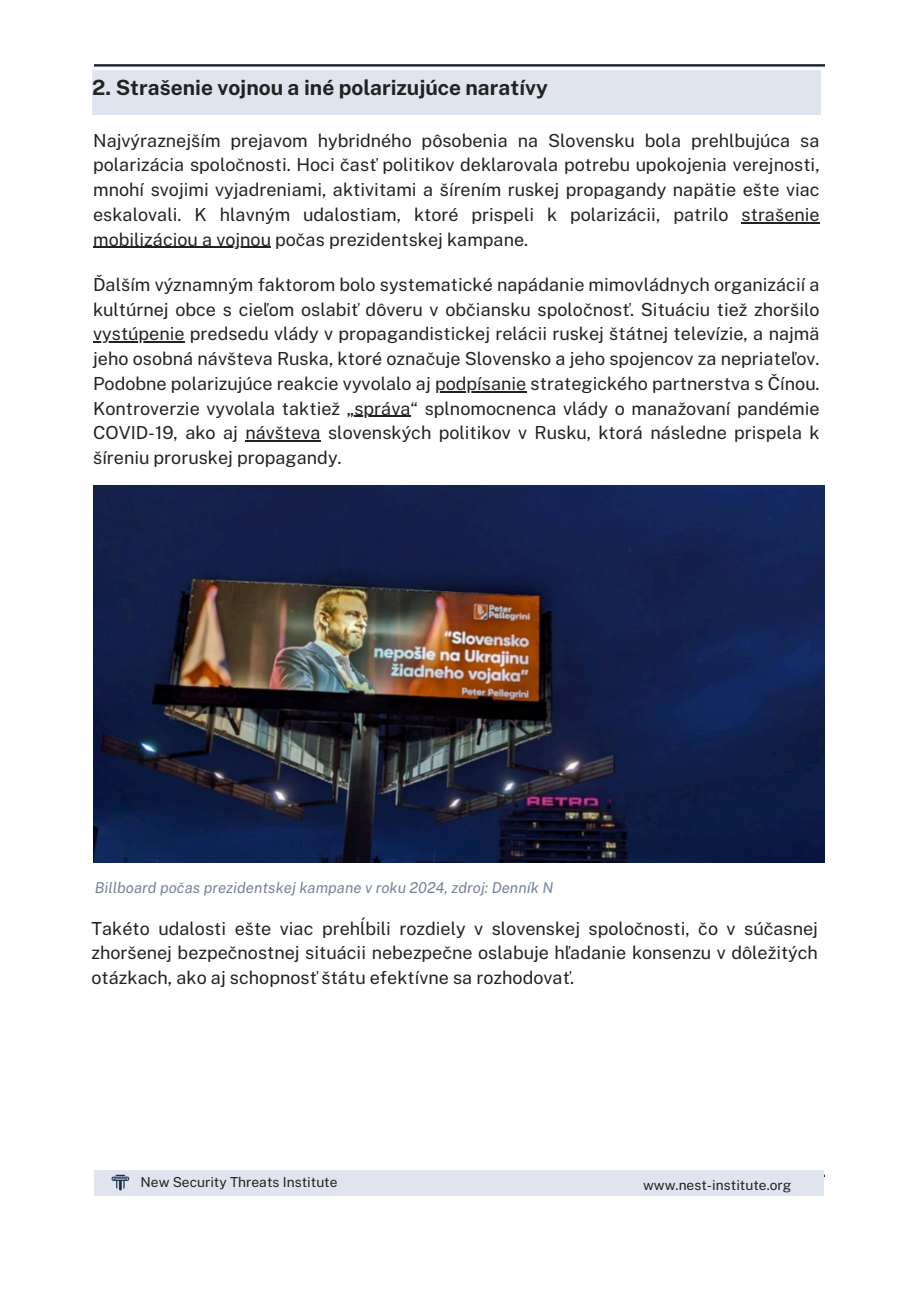
<style>
.page{position:relative;width:915px;height:1289px;background:#fff}
.page>*{position:absolute;margin:0;border:0;box-sizing:border-box;transform-origin:0 0}
.t1{font:700 21px "Public Sans";color:#222}
.t2{font:18px/24.8px "Public Sans";color:#222;text-align:justify}
.t3{font:italic 15px "Public Sans";color:#758399}
.t4{font:13.8px "Public Sans";color:#222}
</style>
<div class="page">
<img style="left:95px;top:65px;width:729px;height:1111px">
<div style="left:94px;top:1170px;width:729px;height:25px;background:#dfe4ee"></div>
<img style="left:111px;top:1174px;width:18px;height:15px">
<div style="left:92px;top:70px;width:728px;height:44px;background:#dfe4ee"></div>
<img style="left:94px;top:485px;width:730px;height:377px">
<hr style="left:741px;top:222px;width:78px;height:1px;background:#222">
<hr style="left:93px;top:247px;width:178px;height:1px;background:#222">
<hr style="left:93px;top:341px;width:92px;height:1px;background:#222">
<hr style="left:435px;top:391px;width:91px;height:1px;background:#222">
<hr style="left:347px;top:416px;width:63px;height:1px;background:#222">
<hr style="left:245px;top:440px;width:76px;height:1px;background:#222">
<p class="t1" style="left:92px;top:75px;width:457px">2. Strašenie vojnou a iné polarizujúce naratívy</p>
<h1 class="t2" style="left:93px;top:128px;width:728px">Najvýraznejším prejavom hybridného pôsobenia na Slovensku bola prehlbujúca sa polarizácia spoločnosti. Hoci časť politikov deklarovala potrebu upokojenia verejnosti, mnohí svojimi vyjadreniami, aktivitami a šírením ruskej propagandy napätie ešte viac eskalovali. K hlavným udalostiam, ktoré prispeli k polarizácii, patrilo strašenie</h1>
<h2 class="t2" style="left:93px;top:227px;width:436px">mobilizáciou a vojnou počas prezidentskej kampane.</h2>
<h2 class="t2" style="left:93px;top:272px;width:728px">Ďalším významným faktorom bolo systematické napádanie mimovládnych organizácií a kultúrnej obce s cieľom oslabiť dôveru v občiansku spoločnosť. Situáciu tiež zhoršilo</h2>
<h2 class="t2" style="left:93px;top:321px;width:728px">vystúpenie predsedu vlády v propagandistickej relácii ruskej štátnej televízie, a najmä jeho osobná návšteva Ruska, ktoré označuje Slovensko a jeho spojencov za nepriateľov.<br>Podobne polarizujúce reakcie vyvolalo aj podpísanie strategického partnerstva s Čínou.</h2>
<p class="t2" style="left:93px;top:395px;width:728px">Kontroverzie vyvolala taktiež „správa“ splnomocnenca vlády o manažovaní pandémie</p>
<h2 class="t2" style="left:93px;top:420px;width:728px">COVID-19, ako aj návšteva slovenských politikov v Rusku, ktorá následne prispela k šíreniu proruskej propagandy.</h2>
<p class="t3" style="left:95px;top:879px;width:460px">Billboard počas prezidentskej kampane v roku 2024, zdroj: Denník N</p>
<p class="t2" style="left:91px;top:915px;width:728px">Takéto udalosti ešte viac prehĺbili rozdiely v slovenskej spoločnosti, čo v súčasnej zhoršenej bezpečnostnej situácii nebezpečne oslabuje hľadanie konsenzu v dôležitých otázkach, ako aj schopnosť štátu efektívne sa rozhodovať.</p>
<p class="t4" style="left:140px;top:1173px;width:199px">New Security Threats Institute</p>
<p class="t4" style="left:643px;top:1176px;width:150px">www.nest-institute.org</p>
</div>
